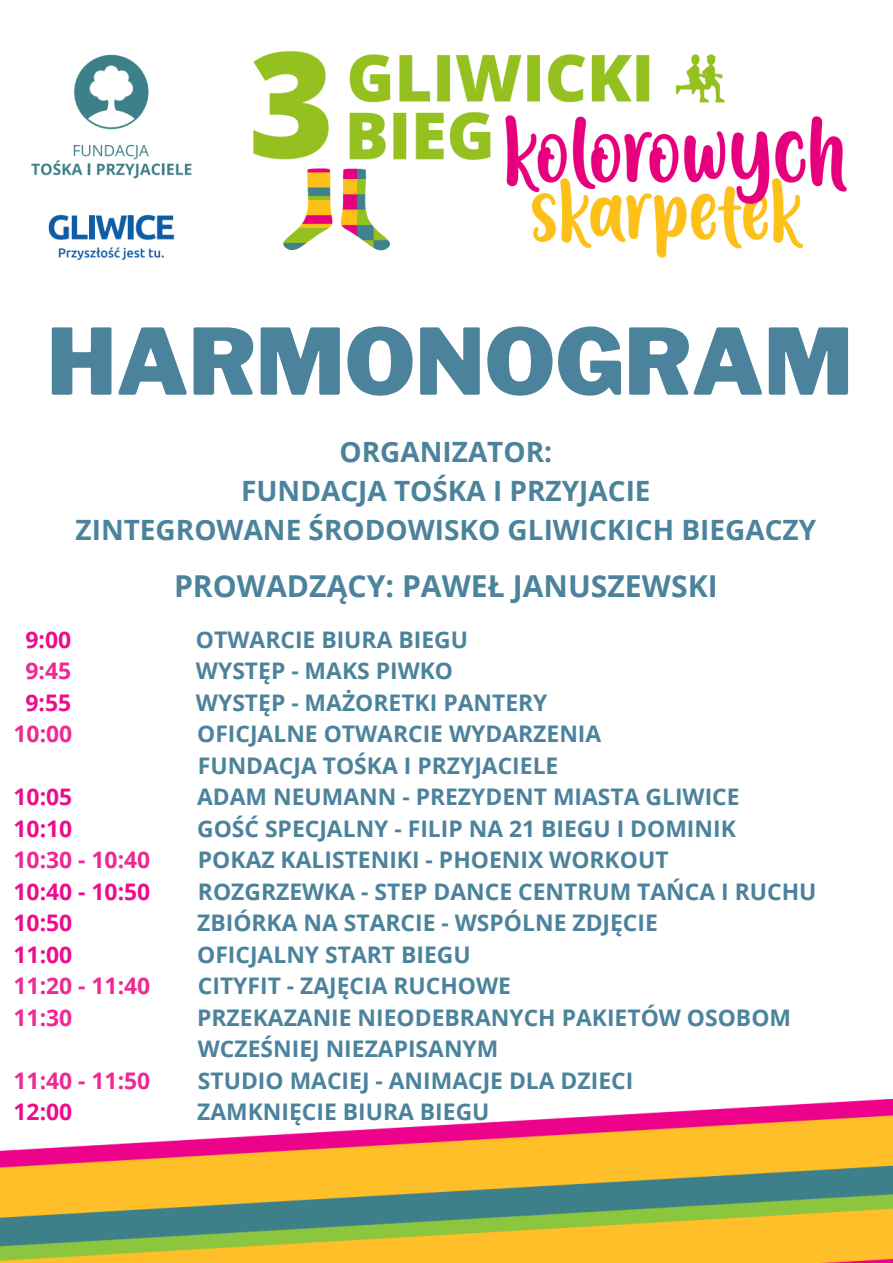
<style>
.page{position:relative;width:893px;height:1263px;background:#fff}
.page>*{position:absolute;margin:0;border:0;box-sizing:border-box;transform-origin:0 0}
.t1{font:900 90.75px "Libre Franklin";color:#4c839c}
.t2{font:700 30.15px "Open Sans";color:#4c839c}
.t3{font:700 27.97px/38.8px "Open Sans";color:#4c839c;text-align:center}
.t4{font:700 22.88px "Open Sans";color:#4c839c}
.t5{font:700 22.88px "Open Sans";color:#ee2993}
.t6{font:700 22.88px "Open Sans";color:#ed0d8c}
</style>
<div class="page">
<img style="left:31px;top:54px;width:141px;height:206px">
<img style="left:0;top:1098px;width:893px;height:165px">
<img style="left:172px;top:51px;width:675px;height:207px">
<h1 class="t1" style="left:47px;top:307px;width:807px">HARMONOGRAM</h1>
<h2 class="t3" style="left:76px;top:432px;width:742px">ORGANIZATOR:<br>FUNDACJA TOŚKA I PRZYJACIE<br>ZINTEGROWANE ŚRODOWISKO GLIWICKICH BIEGACZY</h2>
<h2 class="t2" style="left:174px;top:565px;width:545px">PROWADZĄCY: PAWEŁ JANUSZEWSKI</h2>
<p class="t6" style="left:25px;top:623px;width:47px">9:00</p>
<p class="t4" style="left:196px;top:623px;width:273px">OTWARCIE BIURA BIEGU</p>
<p class="t5" style="left:25px;top:655px;width:47px">9:45</p>
<p class="t4" style="left:196px;top:655px;width:259px">WYSTĘP - MAKS PIWKO</p>
<p class="t6" style="left:25px;top:686px;width:47px">9:55</p>
<p class="t4" style="left:196px;top:686px;width:353px">WYSTĘP - MAŻORETKI PANTERY</p>
<p class="t5" style="left:14px;top:718px;width:60px">10:00</p>
<p class="t4" style="left:197px;top:718px;width:405px">OFICJALNE OTWARCIE WYDARZENIA</p>
<p class="t4" style="left:198px;top:749px;width:362px">FUNDACJA TOŚKA I PRZYJACIELE</p>
<p class="t6" style="left:14px;top:781px;width:60px">10:05</p>
<p class="t4" style="left:197px;top:781px;width:544px">ADAM NEUMANN - PREZYDENT MIASTA GLIWICE</p>
<p class="t6" style="left:14px;top:812px;width:60px">10:10</p>
<p class="t4" style="left:197px;top:812px;width:540px">GOŚĆ SPECJALNY - FILIP NA 21 BIEGU I DOMINIK</p>
<p class="t5" style="left:14px;top:844px;width:138px">10:30 - 10:40</p>
<p class="t4" style="left:198px;top:844px;width:472px">POKAZ KALISTENIKI - PHOENIX WORKOUT</p>
<p class="t6" style="left:14px;top:875px;width:138px">10:40 - 10:50</p>
<p class="t4" style="left:198px;top:875px;width:620px">ROZGRZEWKA - STEP DANCE CENTRUM TAŃCA I RUCHU</p>
<p class="t6" style="left:14px;top:907px;width:60px">10:50</p>
<p class="t4" style="left:197px;top:907px;width:462px">ZBIÓRKA NA STARCIE - WSPÓLNE ZDJĘCIE</p>
<p class="t6" style="left:14px;top:938px;width:60px">11:00</p>
<p class="t4" style="left:197px;top:938px;width:275px">OFICJALNY START BIEGU</p>
<p class="t5" style="left:14px;top:970px;width:138px">11:20 - 11:40</p>
<p class="t4" style="left:198px;top:970px;width:315px">CITYFIT - ZAJĘCIA RUCHOWE</p>
<p class="t5" style="left:14px;top:1001px;width:60px">11:30</p>
<p class="t4" style="left:197px;top:1001px;width:595px">PRZEKAZANIE NIEODEBRANYCH PAKIETÓW OSOBOM</p>
<p class="t4" style="left:198px;top:1033px;width:302px">WCZEŚNIEJ NIEZAPISANYM</p>
<p class="t5" style="left:14px;top:1064px;width:138px">11:40 - 11:50</p>
<p class="t4" style="left:198px;top:1064px;width:437px">STUDIO MACIEJ - ANIMACJE DLA DZIECI</p>
<p class="t6" style="left:14px;top:1096px;width:60px">12:00</p>
<p class="t4" style="left:197px;top:1096px;width:294px">ZAMKNIĘCIE BIURA BIEGU</p>
</div>
